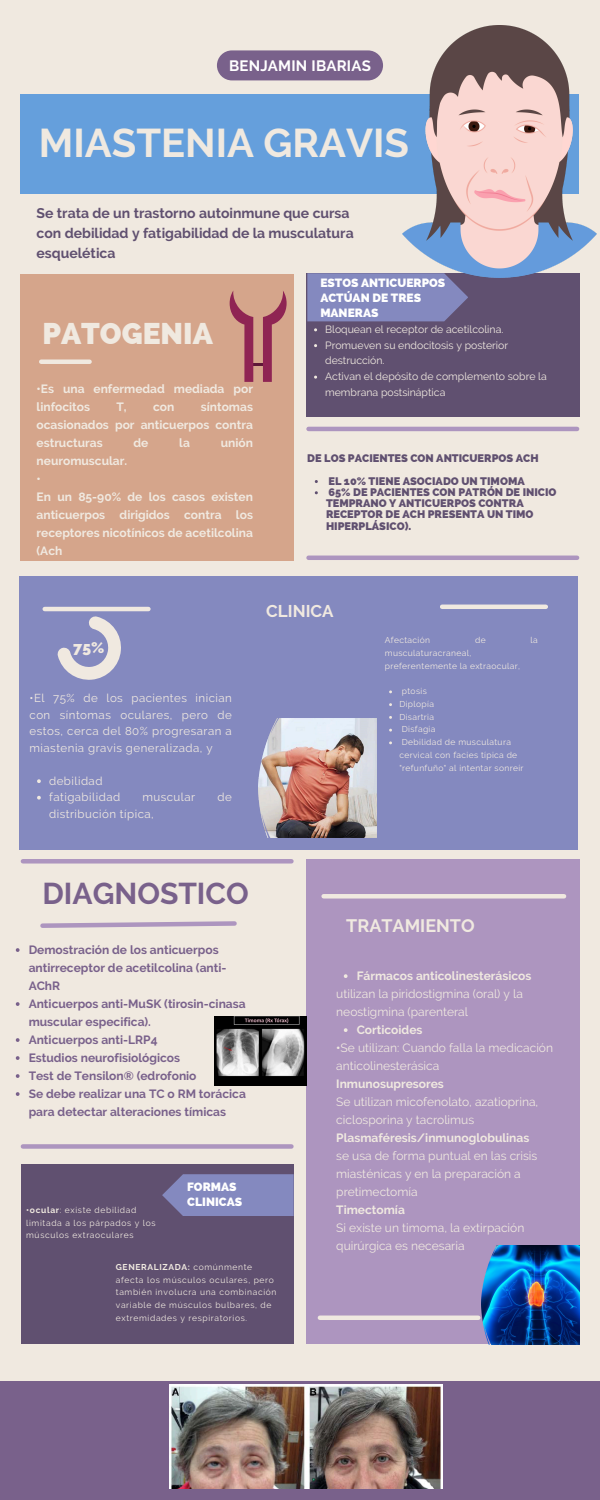
<style>
.page{position:relative;width:600px;height:1500px;background:#f0e9e0}
.page>*{position:absolute;margin:0;border:0;box-sizing:border-box;transform-origin:0 0}
.t1{font:700 40px "Raleway";color:#f0e9e0}
.t2{font:700 30px "Raleway";color:#79618b}
.t3{font:800 30px "Raleway";color:#f0e9e0}
.t4{font:700 18px "Raleway";color:#f0e9e0}
.t5{font:700 17px "Raleway";color:#f0e9e0}
.t6{font:800 15.6px "Raleway";color:#f0e9e0}
.t7{font:700 15px "Raleway";letter-spacing:.015em;color:#fff}
.t8{font:700 14px/20.2px "Raleway";color:#605070}
.t9{font:700 12px/18px "Raleway";color:#f0e9e0;text-align:justify}
.t10{font:12px/18px "Raleway";color:#f0e9e0}
.t11{font:700 12px/18px "Raleway";color:#79618b}
.t12{font:800 12px/15px "Raleway";color:#fff}
.t13{font:11.5px/16.5px "Raleway";letter-spacing:.04em;color:#f0e9e0;text-align:justify}
.t14{font:800 11px/11.2px "Raleway";color:#605070}
.t15{font:10.5px/15.8px "Raleway";color:#f0e9e0}
.t16{font:8.5px/12.7px "Raleway";letter-spacing:.075em;color:#f0e9e0}
.t17{font:8.5px/12.7px "Raleway";letter-spacing:.04em;color:#f0e9e0}
.s1{font-weight:700}
</style>
<div class="page">
<div style="left:21px;top:1164px;width:272px;height:180px;background:#605070"></div>
<div style="left:21px;top:274px;width:273px;height:286px;background:#d5a58b"></div>
<div style="left:21px;top:94px;width:558px;height:100px;background:#659fdc"></div>
<div style="left:306px;top:274px;width:273px;height:143px;background:#605070"></div>
<div style="left:19px;top:576px;width:559px;height:273px;background:#8489bf"></div>
<div style="left:306px;top:859px;width:273px;height:484px;background:#ad95bf"></div>
<div style="left:0;top:1382px;width:600px;height:118px;background:#79618b"></div>
<svg style="left:57px;top:616px;width:64px;height:64px"></svg>
<div style="left:41px;top:359px;width:49px;height:5px;background:#f0e9e0"></div>
<svg style="left:40px;top:921px;width:197px;height:7px"></svg>
<hr style="left:309px;top:427px;width:268px;height:4px;background:#ad95bf">
<div style="left:23px;top:859px;width:268px;height:5px;background:#ad95bf"></div>
<div style="left:324px;top:894px;width:240px;height:5px;background:#f0e9e0"></div>
<hr style="left:320px;top:1316px;width:158px;height:4px;background:#f0e9e0">
<hr style="left:309px;top:556px;width:268px;height:4px;background:#ad95bf">
<div style="left:23px;top:1144px;width:268px;height:5px;background:#ad95bf"></div>
<svg style="left:307px;top:273px;width:161px;height:48px;background:#8185b9"></svg>
<svg style="left:162px;top:1174px;width:132px;height:42px;background:#8084b8"></svg>
<hr style="left:45px;top:607px;width:103px;height:4px;background:#f0e9e0">
<hr style="left:442px;top:605px;width:104px;height:4px;background:#f0e9e0">
<img style="left:402px;top:25px;width:195px;height:252px">
<svg style="left:230px;top:291px;width:57px;height:91px"></svg>
<img style="left:258px;top:719px;width:119px;height:118px">
<img style="left:215px;top:1017px;width:91px;height:69px">
<img style="left:170px;top:1385px;width:273px;height:103px">
<img style="left:481px;top:1246px;width:98px;height:98px">
<svg style="left:16px;top:948px;width:4px;height:4px"></svg>
<svg style="left:16px;top:1002px;width:4px;height:4px"></svg>
<svg style="left:16px;top:1038px;width:4px;height:4px"></svg>
<svg style="left:16px;top:1056px;width:4px;height:4px"></svg>
<svg style="left:16px;top:1074px;width:4px;height:4px"></svg>
<svg style="left:16px;top:1092px;width:4px;height:4px"></svg>
<svg style="left:344px;top:974px;width:4px;height:4px"></svg>
<svg style="left:344px;top:1028px;width:4px;height:4px"></svg>
<div style="left:217px;top:50px;width:166px;height:30px;background:#79618b;border-radius:15px"></div>
<svg style="left:37px;top:779px;width:4px;height:4px"></svg>
<svg style="left:37px;top:796px;width:4px;height:4px"></svg>
<p class="t7" style="left:229px;top:57px;width:143px">BENJAMIN IBARIAS</p>
<p class="t1" style="left:39px;top:119px;width:372px">MIASTENIA GRAVIS</p>
<p class="t8" style="left:37px;top:203px;width:319px">Se trata de un trastorno autoinmune que cursa con debilidad y fatigabilidad de la musculatura esquelética</p>
<p class="t3" style="left:42px;top:316px;width:172px">PATOGENIA</p>
<h6 class="t9" style="left:37px;top:380px;width:218px">•Es una enfermedad mediada por linfocitos</h6>
<h6 class="t9" style="left:37px;top:398px;width:218px;text-indent:164px">síntomas ocasionados por anticuerpos contra estructuras</h6>
<h6 class="t9" style="left:116px;top:398px;width:12px">T,</h6>
<h6 class="t9" style="left:153px;top:398px;width:23px">con</h6>
<h6 class="t9" style="left:133px;top:434px;width:16px">de</h6>
<h6 class="t9" style="left:179px;top:434px;width:12px">la</h6>
<h6 class="t9" style="left:221px;top:434px;width:34px">unión</h6>
<h6 class="t9" style="left:37px;top:452px;width:92px">neuromuscular.</h6>
<p class="t9" style="left:37px;top:470px;width:6px">•</p>
<p class="t9" style="left:37px;top:488px;width:218px">En un 85-90% de los casos existen anticuerpos dirigidos contra los receptores nicotínicos de acetilcolina (Ach</p>
<p class="t12" style="left:320px;top:275px;width:126px">ESTOS ANTICUERPOS<br>ACTÚAN DE TRES<br>MANERAS</p>
<p class="t15" style="left:325px;top:321px;width:180px">Bloquean el receptor de acetilcolina.</p>
<p class="t15" style="left:325px;top:337px;width:184px">Promueven su endocitosis y posterior destrucción.</p>
<p class="t15" style="left:325px;top:369px;width:223px">Activan el depósito de complemento sobre la membrana postsináptica</p>
<p class="t14" style="left:307px;top:453px;width:233px">DE LOS PACIENTES CON ANTICUERPOS ACH</p>
<h4 class="t14" style="left:328px;top:475px;width:198px">EL 10% TIENE ASOCIADO UN TIMOMA</h4>
<p class="t14" style="left:326px;top:486px;width:232px">65% DE PACIENTES CON PATRÓN DE INICIO<br>TEMPRANO Y ANTICUERPOS CONTRA<br>RECEPTOR DE ACH PRESENTA UN TIMO<br>HIPERPLÁSICO).</p>
<p class="t6" style="left:73px;top:638px;width:33px">75%</p>
<p class="t13" style="left:30px;top:690px;width:204px">•El 75% de los pacientes inician con síntomas oculares, pero de estos, cerca del 80% progresaran a miastenia gravis generalizada, y</p>
<p class="t13" style="left:49px;top:772px;width:55px">debilidad</p>
<p class="t13" style="left:49px;top:789px;width:73px">fatigabilidad</p>
<p class="t13" style="left:142px;top:789px;width:54px">muscular</p>
<p class="t13" style="left:218px;top:789px;width:16px">de</p>
<p class="t13" style="left:49px;top:805px;width:106px">distribución típica,</p>
<p class="t5" style="left:266px;top:601px;width:69px">CLINICA</p>
<p class="t17" style="left:385px;top:634px;width:47px">Afectación</p>
<p class="t16" style="left:475px;top:634px;width:12px">de</p>
<p class="t16" style="left:531px;top:634px;width:9px">la</p>
<p class="t17" style="left:385px;top:646px;width:137px">musculaturacraneal, preferentemente la extraocular,</p>
<p class="t16" style="left:402px;top:685px;width:26px">ptosis</p>
<p class="t17" style="left:399px;top:697px;width:36px">Diplopía</p>
<p class="t17" style="left:399px;top:710px;width:36px">Disartria</p>
<p class="t17" style="left:402px;top:723px;width:35px">Disfagia</p>
<p class="t17" style="left:399px;top:736px;width:126px">Debilidad de musculatura cervical con facies típica de "refunfuño" al intentar sonreír</p>
<p class="t2" style="left:42px;top:876px;width:208px">DIAGNOSTICO</p>
<h2 class="t11" style="left:29px;top:941px;width:199px">Demostración de los anticuerpos antirreceptor de acetilcolina (anti-<br>AChR</h2>
<p class="t11" style="left:29px;top:995px;width:219px">Anticuerpos anti-MuSK (tirosin-cinasa muscular especifica).</p>
<p class="t11" style="left:29px;top:1031px;width:130px">Anticuerpos anti-LRP4</p>
<p class="t11" style="left:29px;top:1049px;width:153px">Estudios neurofisiológicos</p>
<p class="t11" style="left:29px;top:1067px;width:169px">Test de Tensilon® (edrofonio</p>
<p class="t11" style="left:29px;top:1085px;width:219px">Se debe realizar una TC o RM torácica para detectar alteraciones tímicas</p>
<p class="t16" style="left:26px;top:1204px;width:131px"><span class="s1">•ocular</span>: existe debilidad limitada a los párpados y los músculos extraoculares</p>
<h6 class="t12" style="left:187px;top:1180px;width:56px">FORMAS<br>CLINICAS</h6>
<h3 class="t4" style="left:346px;top:915px;width:130px">TRATAMIENTO</h3>
<p class="t9" style="left:357px;top:967px;width:176px">Fármacos anticolinesterásicos</p>
<p class="t10" style="left:336px;top:985px;width:188px">utilizan la piridostigmina (oral) y la neostigmina (parenteral</p>
<p class="t9" style="left:357px;top:1021px;width:67px">Corticoides</p>
<p class="t10" style="left:336px;top:1039px;width:218px"><span class="s1">•</span>Se utilizan: Cuando falla la medicación anticolinesterásica</p>
<p class="t9" style="left:336px;top:1075px;width:109px">Inmunosupresores</p>
<p class="t10" style="left:336px;top:1093px;width:203px">Se utilizan micofenolato, azatioprina, ciclosporina y tacrolimus</p>
<p class="t9" style="left:336px;top:1129px;width:195px">Plasmaféresis/inmunoglobulinas</p>
<p class="t10" style="left:336px;top:1147px;width:203px">se usa de forma puntual en las crisis miasténicas y en la preparación a pretimectomía</p>
<p class="t9" style="left:336px;top:1201px;width:70px">Timectomía</p>
<h2 class="t10" style="left:336px;top:1219px;width:190px">Si existe un timoma, la extirpación quirúrgica es necesaria</h2>
<p class="t16" style="left:116px;top:1260px;width:162px"><span class="s1">GENERALIZADA:</span> comúnmente afecta los músculos oculares, pero también involucra una combinación variable de músculos bulbares, de extremidades y respiratorios.</p>
</div>
